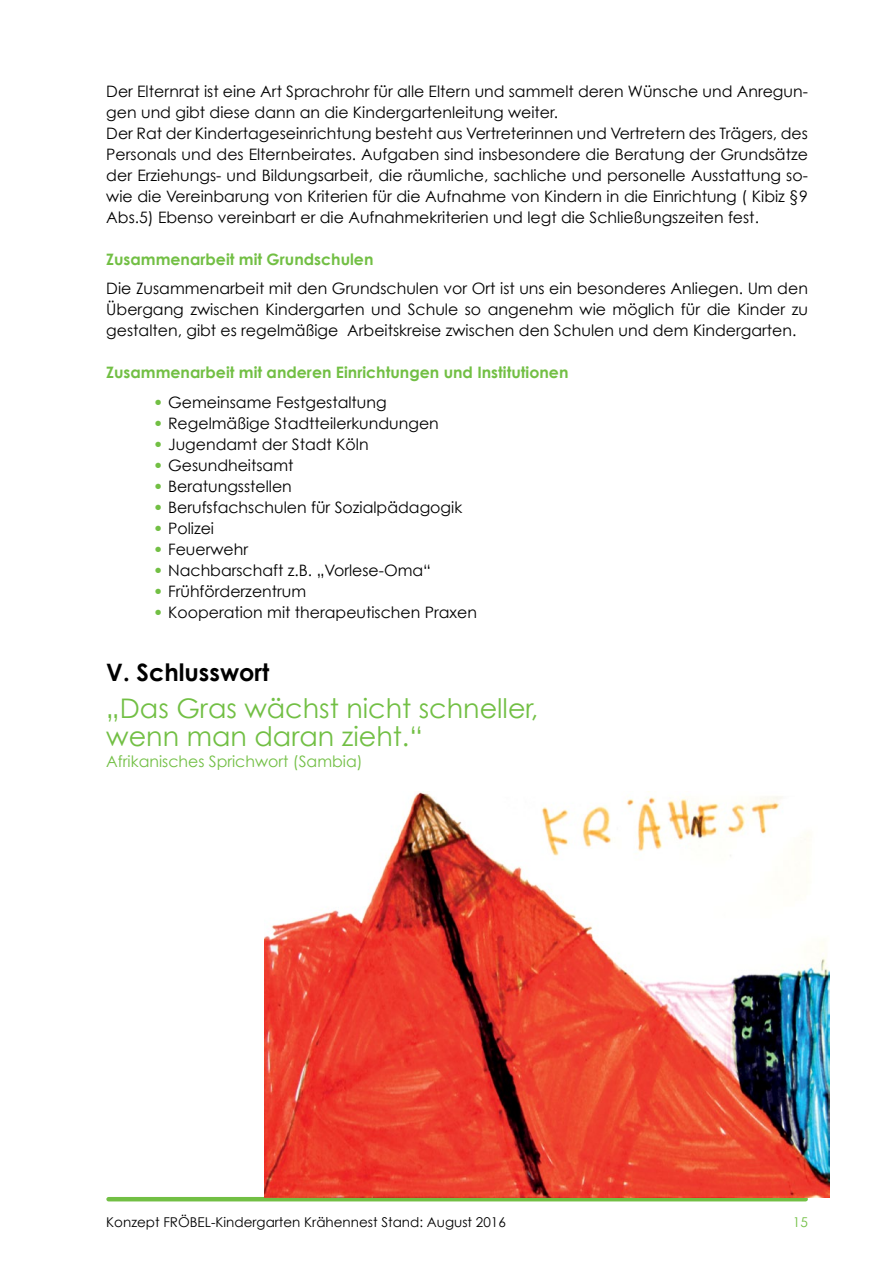
<style>
.page{position:relative;width:893px;height:1263px;background:#fff}
.page>*{position:absolute;margin:0;border:0;box-sizing:border-box;transform-origin:0 0}
.t1{font:27px/28.5px "Century Gothic";color:#72bf44}
.t2{font:700 24px "Century Gothic";color:#000}
.t3{font:15.75px/21px "Century Gothic";color:#000}
.t4{font:700 15.75px "Century Gothic";color:#72bf44}
.t5{font:15.75px "Century Gothic";color:#72bf44}
.t6{font:13.5px "Century Gothic";color:#000}
.t7{font:13.5px "Century Gothic";color:#72bf44}
.s1{font-size:18px;color:#72bf44}
</style>
<div class="page">
<hr style="left:109px;top:1197px;width:697px;height:4px;background:#72bf44">
<img style="left:264px;top:792px;width:565px;height:406px">
<p class="t3" style="left:106px;top:80px;width:703px">Der Elternrat ist eine Art Sprachrohr für alle Eltern und sammelt deren Wünsche und Anregun&shy;gen und gibt diese dann an die Kindergartenleitung weiter.<br>Der Rat der Kindertageseinrichtung besteht aus Vertreterinnen und Vertretern des Trägers, des Personals und des Elternbeirates. Aufgaben sind insbesondere die Beratung der Grundsätze der Erziehungs- und Bildungsarbeit, die räumliche, sachliche und personelle Ausstattung so&shy;wie die Vereinbarung von Kriterien für die Aufnahme von Kindern in die Einrichtung ( Kibiz §9<br>Abs.5) Ebenso vereinbart er die Aufnahmekriterien und legt die Schließungszeiten fest.</p>
<p class="t4" style="left:106px;top:249px;width:269px">Zusammenarbeit mit Grundschulen</p>
<p class="t3" style="left:106px;top:278px;width:703px;text-align:justify">Die Zusammenarbeit mit den Grundschulen vor Ort ist uns ein besonderes Anliegen. Um den Übergang zwischen Kindergarten und Schule so angenehm wie möglich für die Kinder zu gestalten, gibt es regelmäßige Arbeitskreise zwischen den Schulen und dem Kindergarten.</p>
<p class="t4" style="left:106px;top:363px;width:464px">Zusammenarbeit mit anderen Einrichtungen und Institutionen</p>
<p class="t3" style="left:153px;top:391px;width:235px"><span class="s1">•</span> Gemeinsame Festgestaltung</p>
<p class="t3" style="left:153px;top:412px;width:288px"><span class="s1">•</span> Regelmäßige Stadtteilerkundungen</p>
<p class="t3" style="left:153px;top:433px;width:217px"><span class="s1">•</span> Jugendamt der Stadt Köln</p>
<p class="t3" style="left:153px;top:454px;width:142px"><span class="s1">•</span> Gesundheitsamt</p>
<p class="t3" style="left:153px;top:475px;width:141px"><span class="s1">•</span> Beratungsstellen</p>
<p class="t3" style="left:153px;top:496px;width:311px"><span class="s1">•</span> Berufsfachschulen für Sozialpädagogik</p>
<p class="t3" style="left:153px;top:517px;width:63px"><span class="s1">•</span> Polizei</p>
<p class="t3" style="left:153px;top:538px;width:97px"><span class="s1">•</span> Feuerwehr</p>
<p class="t3" style="left:153px;top:559px;width:280px"><span class="s1">•</span> Nachbarschaft z.B. „Vorlese-Oma“</p>
<p class="t3" style="left:153px;top:580px;width:155px"><span class="s1">•</span> Frühförderzentrum</p>
<p class="t3" style="left:153px;top:601px;width:326px"><span class="s1">•</span> Kooperation mit therapeutischen Praxen</p>
<h2 class="t2" style="left:106px;top:657px;width:165px">V. Schlusswort</h2>
<h1 class="t1" style="left:106px;top:693px;width:434px">„Das Gras wächst nicht schneller, wenn man daran zieht.“</h1>
<p class="t5" style="left:106px;top:752px;width:258px">Afrikanisches Sprichwort (Sambia)</p>
<p class="t6" style="left:106px;top:1214px;width:401px">Konzept FRÖBEL-Kindergarten Krähennest Stand: August 2016</p>
<p class="t7" style="left:793px;top:1214px;width:16px">15</p>
</div>
